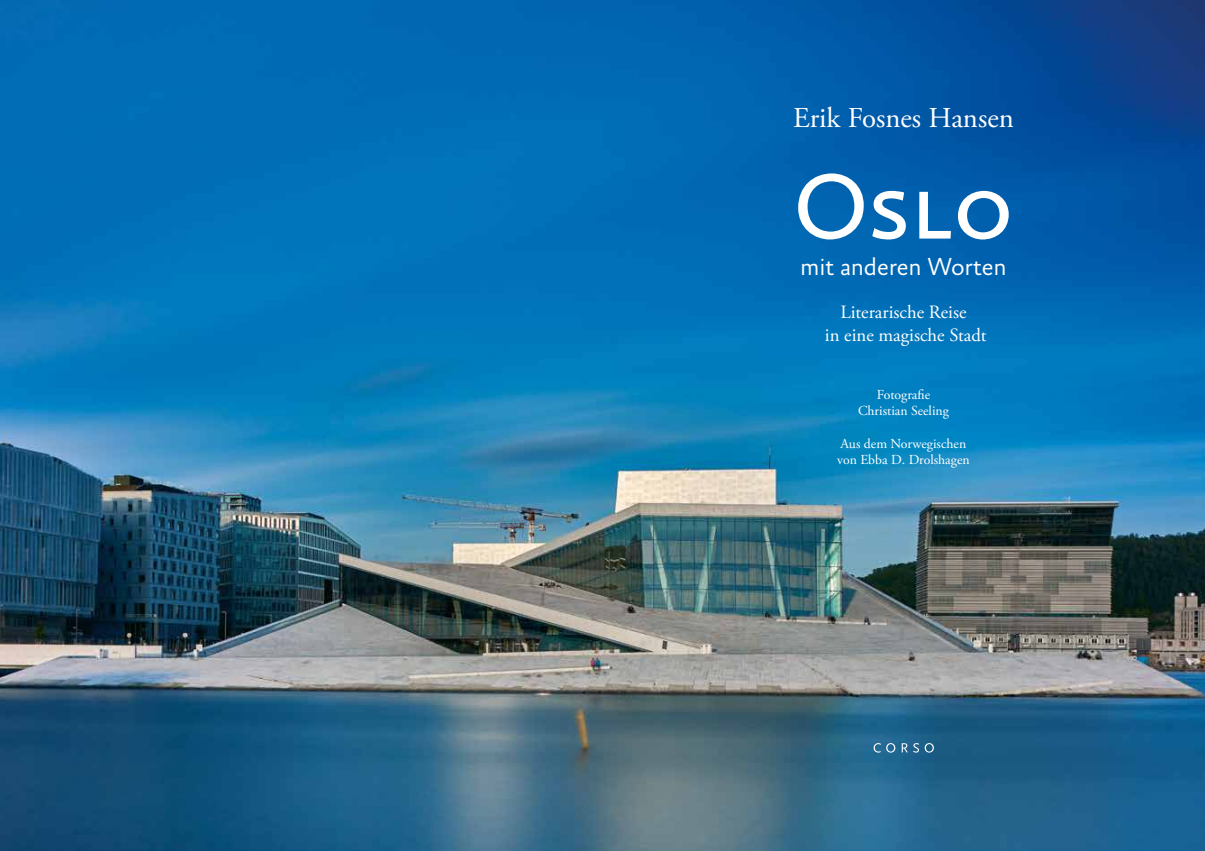
<style>
.page{position:relative;width:1205px;height:851px;background:#fff}
.page>*{position:absolute;margin:0;border:0;box-sizing:border-box;transform-origin:0 0}
.t1{font:93.75px "Absara Sans OT";color:#fff}
.t2{font:28.75px "Adobe Garamond Pro";color:#fff}
.t3{font:300 25px "Absara Sans OT";color:#fff}
.t4{font:18.75px/22.5px "Adobe Garamond Pro";color:#fff;text-align:center}
.t5{font:13.75px/16.2px "Adobe Garamond Pro";color:#fff;text-align:center}
</style>
<div class="page">
<img style="left:0;top:0;width:1205px;height:850px">
<svg style="left:873px;top:743px;width:61px;height:9px"></svg>
<h2 class="t2" style="left:793px;top:101px;width:222px">Erik Fosnes Hansen</h2>
<h1 class="t1" style="left:794px;top:159px;width:220px">Oslo</h1>
<h3 class="t3" style="left:800px;top:253px;width:208px">mit anderen Worten</h3>
<h3 class="t4" style="left:825px;top:302px;width:163px">Literarische Reise<br>in eine magische Stadt</h3>
<p class="t5" style="left:858px;top:387px;width:92px">Fotografie<br>Christian Seeling</p>
<p class="t5" style="left:837px;top:436px;width:134px;text-align:left">Aus dem Norwegischen von Ebba D. Drolshagen</p>
</div>
